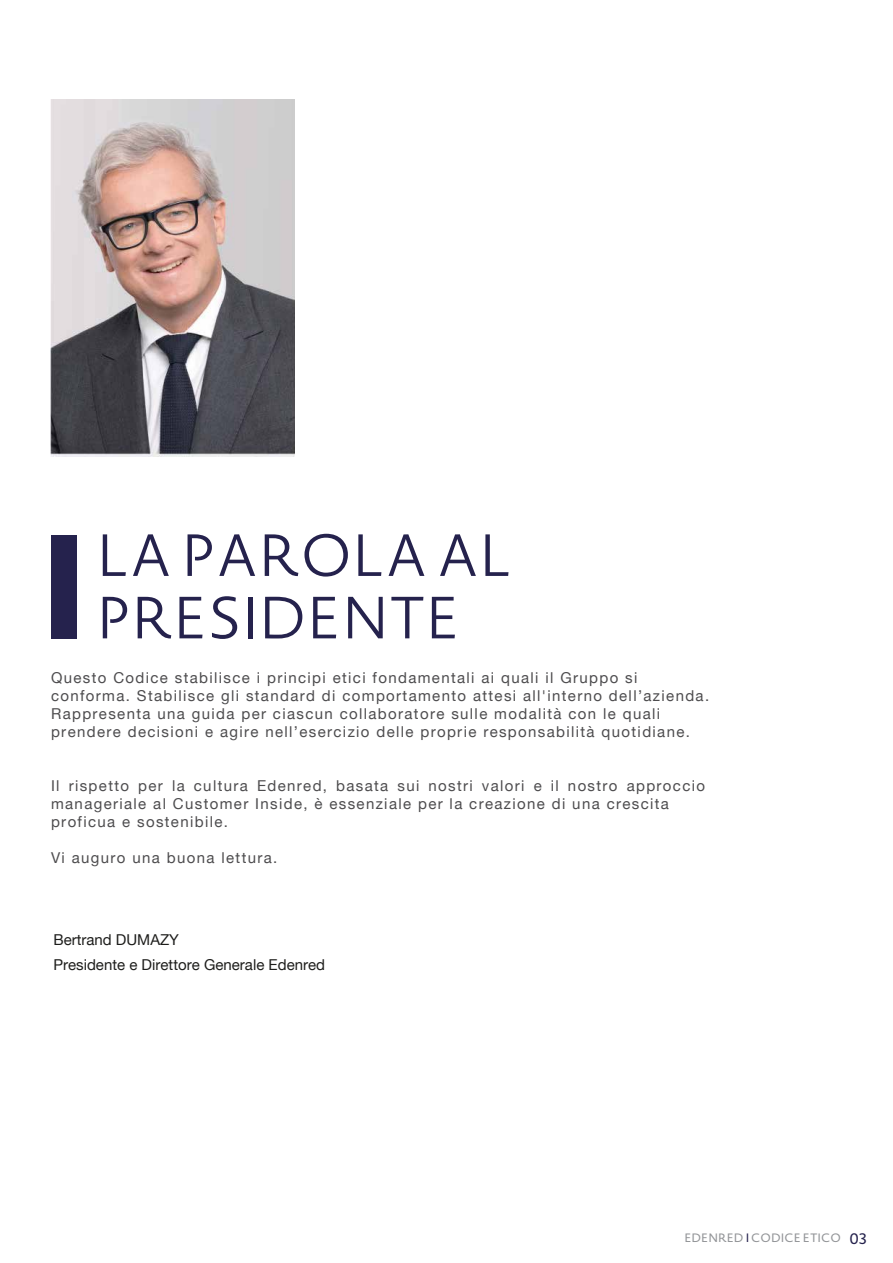
<style>
.page{position:relative;width:893px;height:1263px;background:#fff}
.page>*{position:absolute;margin:0;border:0;box-sizing:border-box;transform-origin:0 0}
.t1{font:300 58.5px/62.4px "Novel Sans Pro";color:#25224d}
.t2{font:15px/18px "Helvetica Neue";letter-spacing:.09em;color:#4d4c4e}
.t3{font:15px/25.2px "Helvetica Neue";color:#1d1d1b}
.t4{font:15px "Novel Sans Pro";color:#25224d}
.t5{font:12px "Novel Sans Pro";color:#939598}
.s1{color:#25224e}
</style>
<div class="page">
<img style="left:51px;top:100px;width:244px;height:356px">
<div style="left:51px;top:535px;width:25px;height:103px;background:#25224d"></div>
<h1 class="t1" style="left:97px;top:523px;width:417px">LA PAROLA AL<br>PRESIDENTE</h1>
<p class="t2" style="left:51px;top:668px;width:660px">Questo Codice stabilisce i principi etici fondamentali ai quali il Gruppo si conforma. Stabilisce gli standard di comportamento attesi all'interno dell’azienda.<br>Rappresenta una guida per ciascun collaboratore sulle modalità con le quali prendere decisioni e agire nell’esercizio delle proprie responsabilità quotidiane.</p>
<p class="t2" style="left:51px;top:776px;width:655px">Il rispetto per la cultura Edenred, basata sui nostri valori e il nostro approccio manageriale al Customer Inside, è essenziale per la creazione di una crescita proficua e sostenibile.</p>
<p class="t2" style="left:51px;top:848px;width:228px">Vi auguro una buona lettura.</p>
<p class="t3" style="left:53px;top:926px;width:273px">Bertrand DUMAZY<br>Presidente e Direttore Generale Edenred</p>
<p class="t5" style="left:684px;top:1229px;width:158px">EDENRED <span class="s1">I</span> CODICE ETICO</p>
<p class="t4" style="left:850px;top:1227px;width:19px">03</p>
</div>
